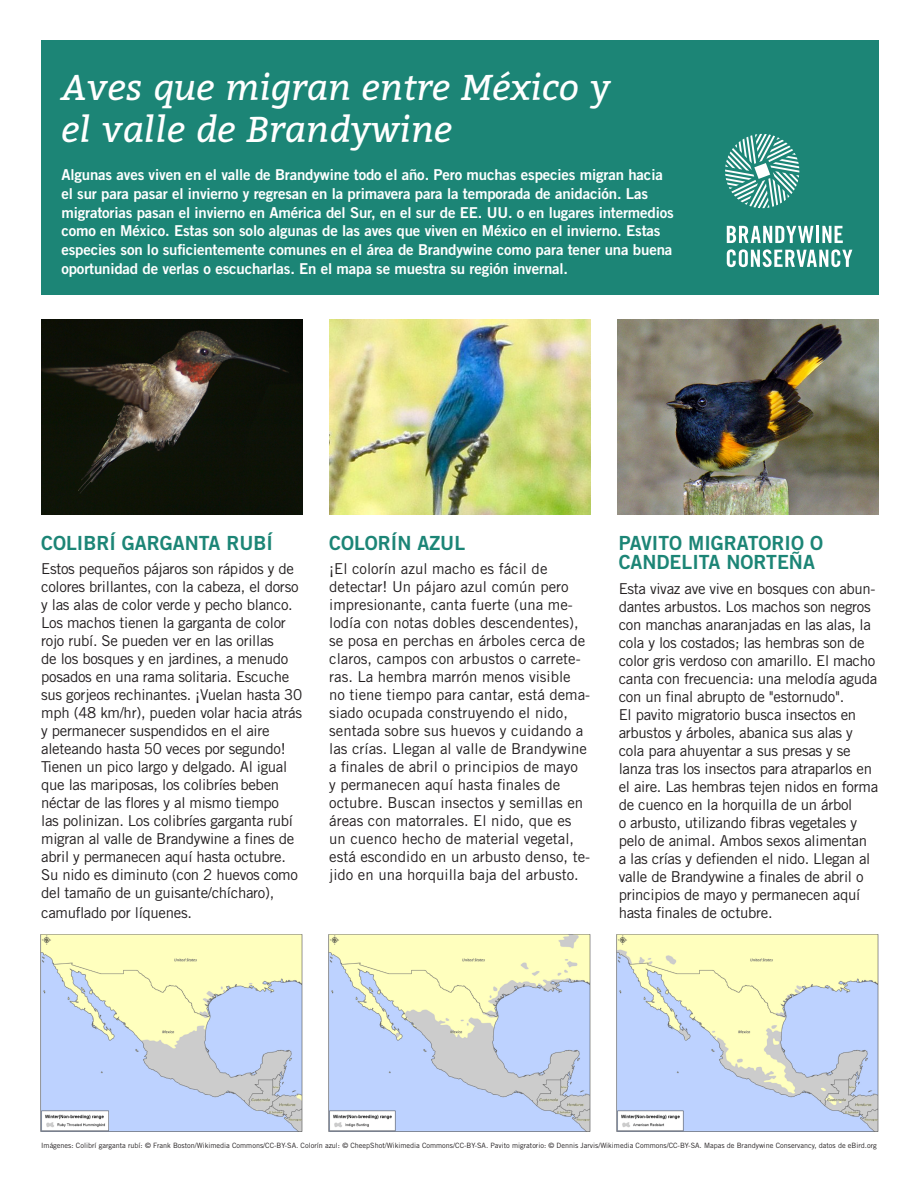
<style>
.page{position:relative;width:918px;height:1188px;background:#fff}
.page>*{position:absolute;margin:0;border:0;box-sizing:border-box;transform-origin:0 0}
.t1{font:italic 36px/42px "Bitter";color:#fff}
.t2{font:19.5px/19.5px "Trade Gothic LT Std Bd 2";color:#1c8576}
.t3{font:15px/18px "Trade Gothic LT Std";letter-spacing:-.02em;color:#231f20}
.t4{font:15px/18px "Trade Gothic LT Std";color:#231f20}
.t5{font:15px/18.8px "Trade Gothic LT Std Bd 2";letter-spacing:-.01em;color:#fff}
.t6{font:7.2px "Trade Gothic LT Std";color:#231f20}
</style>
<div class="page">
<img style="left:41px;top:319px;width:261px;height:196px">
<img style="left:329px;top:319px;width:261px;height:196px">
<img style="left:617px;top:319px;width:261px;height:196px">
<img style="left:40px;top:934px;width:263px;height:198px">
<img style="left:328px;top:934px;width:263px;height:198px">
<img style="left:616px;top:934px;width:263px;height:198px">
<div style="left:41px;top:40px;width:837px;height:255px;background:#1c8576"></div>
<svg style="left:727px;top:249px;width:125px;height:18px"></svg>
<svg style="left:727px;top:226px;width:86px;height:17px"></svg>
<hr style="left:816px;top:226px;width:3px;height:17px;background:#fff">
<svg style="left:822px;top:226px;width:21px;height:17px"></svg>
<svg style="left:725px;top:134px;width:74px;height:74px"></svg>
<p class="t1" style="left:61px;top:64px;width:551px">Aves que migran entre México y el valle de Brandywine</p>
<p class="t5" style="left:61px;top:165px;width:614px">Algunas aves viven en el valle de Brandywine todo el año. Pero muchas especies migran hacia el sur para pasar el invierno y regresan en la primavera para la temporada de anidación. Las migratorias pasan el invierno en América del Sur, en el sur de EE. UU. o en lugares intermedios como en México. Estas son solo algunas de las aves que viven en México en el invierno. Estas especies son lo suficientemente comunes en el área de Brandywine como para tener una buena oportunidad de verlas o escucharlas. En el mapa se muestra su región invernal.</p>
<p class="t2" style="left:41px;top:533px;width:233px">COLIBRÍ GARGANTA RUBÍ</p>
<p class="t3" style="left:41px;top:560px;width:263px">Estos pequeños pájaros son rápidos y de colores brillantes, con la cabeza, el dorso y las alas de color verde y pecho blanco.<br>Los machos tienen la garganta de color rojo rubí. Se pueden ver en las orillas<br>de los bosques y en jardines, a menudo posados en una rama solitaria. Escuche sus gorjeos rechinantes. ¡Vuelan hasta 30 mph (48 km/hr), pueden volar hacia atrás y permanecer suspendidos en el aire aleteando hasta 50 veces por segundo!<br>Tienen un pico largo y delgado. Al igual que las mariposas, los colibríes beben néctar de las flores y al mismo tiempo<br>las polinizan. Los colibríes garganta rubí migran al valle de Brandywine a fines de abril y permanecen aquí hasta octubre.<br>Su nido es diminuto (con 2 huevos como del tamaño de un guisante/chícharo),</p>
<p class="t3" style="left:41px;top:903px;width:152px">camuflado por líquenes.</p>
<p class="t2" style="left:329px;top:533px;width:137px">COLORÍN AZUL</p>
<p class="t4" style="left:329px;top:560px;width:263px">¡El colorín azul macho es fácil de detectar! Un pájaro azul común pero impresionante, canta fuerte (una me&shy;lodía con notas dobles descendentes), se posa en perchas en árboles cerca de claros, campos con arbustos o carrete&shy;ras. La hembra marrón menos visible no tiene tiempo para cantar, está dema&shy;siado ocupada construyendo el nido, sentada sobre sus huevos y cuidando a las crías. Llegan al valle de Brandywine a finales de abril o principios de mayo<br>y permanecen aquí hasta finales de octubre. Buscan insectos y semillas en áreas con matorrales. El nido, que es un cuenco hecho de material vegetal, está escondido en un arbusto denso, te&shy;jido en una horquilla baja del arbusto.</p>
<p class="t2" style="left:619px;top:533px;width:206px">PAVITO MIGRATORIO O<br>CANDELITA NORTEÑA</p>
<p class="t3" style="left:619px;top:579px;width:261px">Esta vivaz ave vive en bosques con abun&shy;dantes arbustos. Los machos son negros con manchas anaranjadas en las alas, la cola y los costados; las hembras son de color gris verdoso con amarillo. El macho canta con frecuencia: una melodía aguda con un final abrupto de "estornudo".<br>El pavito migratorio busca insectos en arbustos y árboles, abanica sus alas y cola para ahuyentar a sus presas y se lanza tras los insectos para atraparlos en el aire. Las hembras tejen nidos en forma de cuenco en la horquilla de un árbol<br>o arbusto, utilizando fibras vegetales y pelo de animal. Ambos sexos alimentan a las crías y defienden el nido. Llegan al valle de Brandywine a finales de abril o principios de mayo y permanecen aquí hasta finales de octubre.</p>
<p class="t6" style="left:41px;top:1141px;width:837px">Imágenes: Colibrí garganta rubí: © Frank Boston/Wikimedia Commons/CC-BY-SA. Colorín azul: © CheepShot/Wikimedia Commons/CC-BY-SA. Pavito migratorio: © Dennis Jarvis/Wikimedia Commons/CC-BY-SA. Mapas de Brandywine Conservancy, datos de eBird.org</p>
</div>
